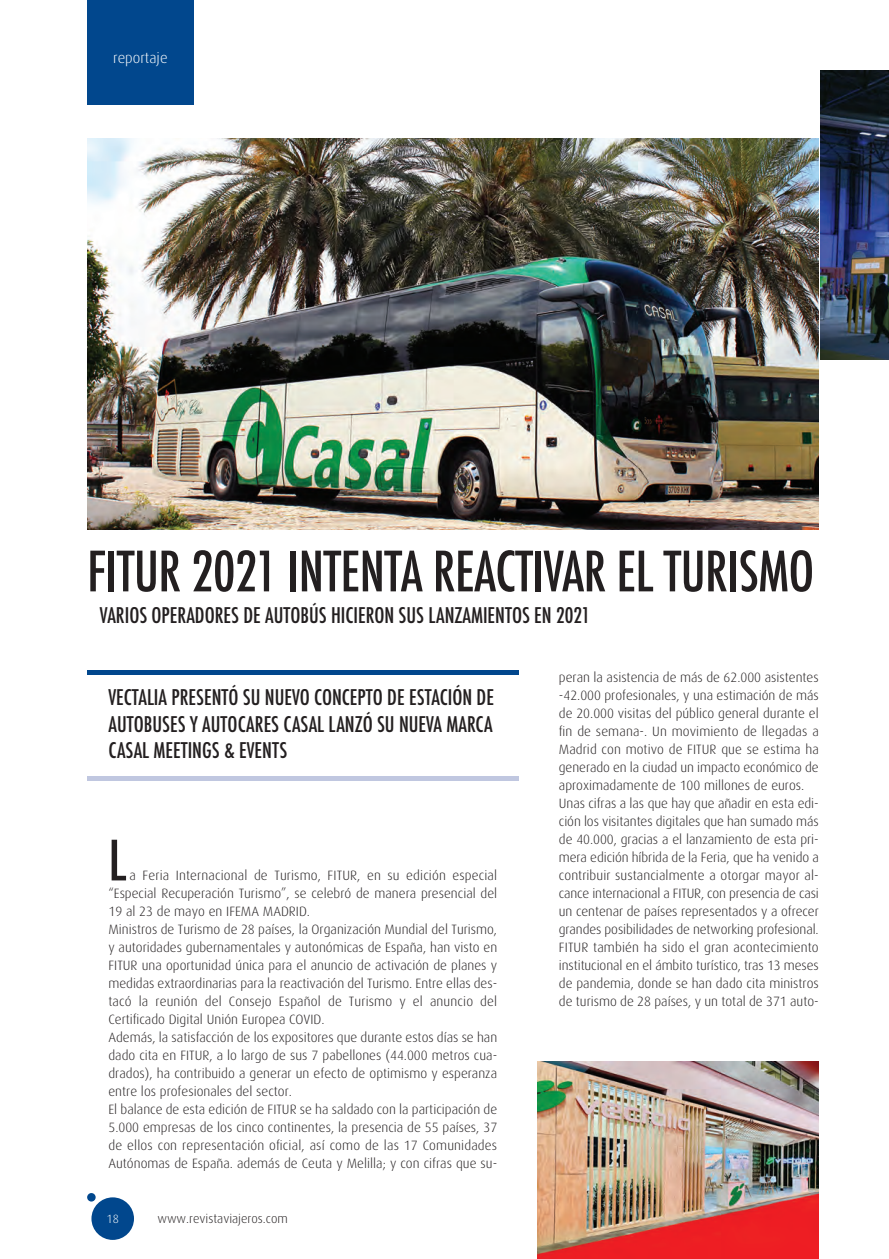
<style>
.page{position:relative;width:889px;height:1259px;background:#fff}
.page>*{position:absolute;margin:0;border:0;box-sizing:border-box;transform-origin:0 0}
.t1{font:500 condensed 54px "Futura";letter-spacing:-.01em;color:#231f20}
.t2{font:500 condensed 21px/26.2px "Futura";color:#231f20;text-align:justify}
.t3{font:300 15px "Dax";color:#fff}
.t4{font:300 13.5px/18px "Dax";color:#231f20}
.t5{font:300 12.75px "Dax";color:#231f20}
.t6{font:300 12px "Dax";color:#fff}
</style>
<div class="page">
<img style="left:87px;top:138px;width:732px;height:391px">
<div style="left:87px;top:0;width:106px;height:104px;background:#01478d"></div>
<div style="left:91px;top:1197px;width:43px;height:43px;background:#01478d;border-radius:50%"></div>
<div style="left:87px;top:1193px;width:9px;height:8px;background:#01478d;border-radius:50%"></div>
<hr style="left:87px;top:670px;width:431px;height:4px;background:#01478d">
<hr style="left:87px;top:776px;width:431px;height:4px;background:#c0c7e0">
<img style="left:537px;top:1061px;width:282px;height:198px">
<img style="left:821px;top:70px;width:68px;height:289px">
<p class="t3" style="left:113px;top:51px;width:56px">reportaje</p>
<p class="t1" style="left:87px;top:541px;width:728px">FITUR 2021 INTENTA REACTIVAR EL TURISMO</p>
<p class="t2" style="left:100px;top:602px;width:492px">VARIOS OPERADORES DE AUTOBÚS HICIERON SUS LANZAMIENTOS EN 2021</p>
<p class="t2" style="left:108px;top:685px;width:387px">VECTALIA PRESENTÓ SU NUEVO CONCEPTO DE ESTACIÓN DE AUTOBUSES Y AUTOCARES CASAL LANZÓ SU NUEVA MARCA CASAL MEETINGS &amp; EVENTS</p>
<p class="t1" style="left:108px;top:830px;width:19px">L</p>
<p class="t4" style="left:108px;top:867px;width:390px;text-indent:21px">a Feria Internacional de Turismo, FITUR, en su edición especial “Especial Recuperación Turismo”, se celebró de manera presencial del 19 al 23 de mayo en IFEMA MADRID.<br>Ministros de Turismo de 28 países, la Organización Mundial del Turismo, y autoridades gubernamentales y autonómicas de España, han visto en FITUR una oportunidad única para el anuncio de activación de planes y medidas extraordinarias para la reactivación del Turismo. Entre ellas des&shy;tacó la reunión del Consejo Español de Turismo y el anuncio del Certificado Digital Unión Europea COVID.<br>Además, la satisfacción de los expositores que durante estos días se han dado cita en FITUR, a lo largo de sus 7 pabellones (44.000 metros cua&shy;drados), ha contribuido a generar un efecto de optimismo y esperanza entre los profesionales del sector.<br>El balance de esta edición de FITUR se ha saldado con la participación de 5.000 empresas de los cinco continentes, la presencia de 55 países, 37 de ellos con representación oficial, así como de las 17 Comunidades Autónomas de España. además de Ceuta y Melilla; y con cifras que su-</p>
<p class="t6" style="left:107px;top:1213px;width:14px">18</p>
<p class="t5" style="left:157px;top:1212px;width:132px">www.revistaviajeros.com</p>
<p class="t4" style="left:559px;top:669px;width:261px">peran la asistencia de más de 62.000 asistentes -42.000 profesionales, y una estimación de más de 20.000 visitas del público general durante el fin de semana-. Un movimiento de llegadas a Madrid con motivo de FITUR que se estima ha generado en la ciudad un impacto económico de aproximadamente de 100 millones de euros.<br>Unas cifras a las que hay que añadir en esta edi&shy;ción los visitantes digitales que han sumado más de 40.000, gracias a el lanzamiento de esta pri&shy;mera edición híbrida de la Feria, que ha venido a contribuir sustancialmente a otorgar mayor al&shy;cance internacional a FITUR, con presencia de casi un centenar de países representados y a ofrecer grandes posibilidades de networking profesional.<br>FITUR también ha sido el gran acontecimiento institucional en el ámbito turístico, tras 13 meses de pandemia, donde se han dado cita ministros de turismo de 28 países, y un total de 371 auto-</p>
</div>
